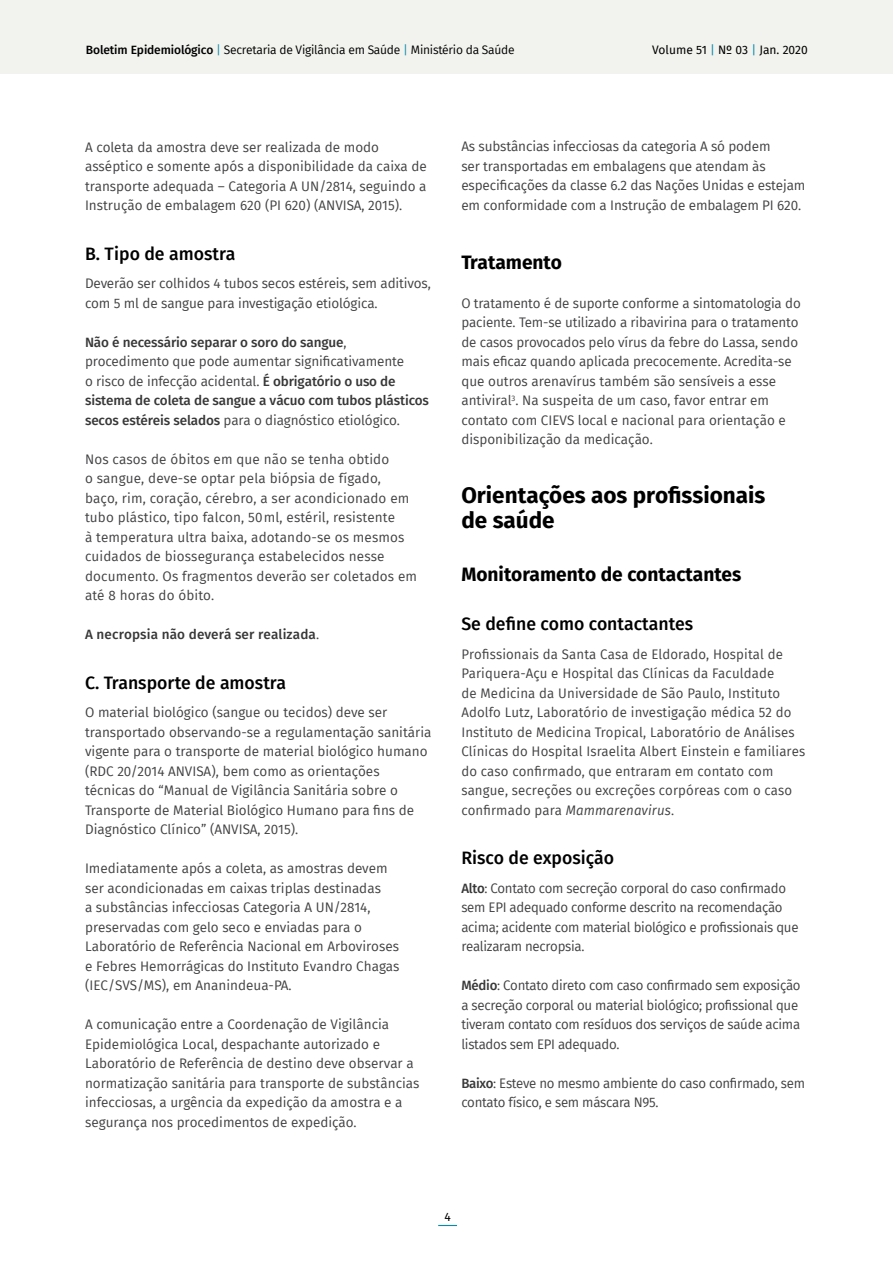
<style>
.page{position:relative;width:893px;height:1263px;background:#fff}
.page>*{position:absolute;margin:0;border:0;box-sizing:border-box;transform-origin:0 0}
.t1{font:700 22.5px/25.5px "Fira Sans";color:#000}
.t2{font:700 19.5px "Fira Sans";color:#000}
.t3{font:500 18px "Fira Sans";color:#000}
.t4{font:13.5px/19.5px "Fira Sans";color:#414042}
.t5{font:13.5px/19.5px "Fira Sans";letter-spacing:-.02em;color:#414042}
.t6{font:500 13.5px/19.5px "Fira Sans";letter-spacing:-.01em;color:#383839}
.t7{font:500 13.5px "Fira Sans";letter-spacing:.01em;color:#383839}
.t8{font:12px "Fira Sans";letter-spacing:-.02em;color:#000}
.t9{font:12px "Fira Sans";color:#000}
.s1{font-weight:500}
.s2{color:#098aa8}
.s3{font-weight:400;color:#414042}
.s4{font-style:italic}
.s5{font-weight:500;color:#383839}
</style>
<div class="page">
<div style="left:0;top:0;width:893px;height:74px;background:#f2f2ee"></div>
<svg style="left:438px;top:1225px;width:19px;height:1px"></svg>
<p class="t8" style="left:86px;top:41px;width:430px"><span class="s1">Boletim Epidemiológico</span> <span class="s2">|</span> Secretaria de Vigilância em Saúde <span class="s2">|</span> Ministério da Saúde</p>
<p class="t9" style="left:652px;top:41px;width:157px">Volume 51 <span class="s2">|</span> Nº 03 <span class="s2">|</span> Jan. 2020</p>
<p class="t4" style="left:85px;top:137px;width:343px">A coleta da amostra deve ser realizada de modo asséptico e somente após a disponibilidade da caixa de transporte adequada – Categoria A UN/2814, seguindo a Instrução de embalagem 620 (PI 620) (ANVISA, 2015).</p>
<h3 class="t3" style="left:85px;top:239px;width:152px">B. Tipo de amostra</h3>
<p class="t4" style="left:85px;top:273px;width:347px">Deverão ser colhidos 4 tubos secos estéreis, sem aditivos, com 5 ml de sangue para investigação etiológica.</p>
<p class="t6" style="left:85px;top:331px;width:345px">Não é necessário separar o soro do sangue<span class="s3">, procedimento que pode aumentar significativamente<br>o risco de infecção acidental.</span> É obrigatório o uso de sistema de coleta de sangue a vácuo com tubos plásticos secos estéreis selados <span class="s3">para o diagnóstico etiológico.</span></p>
<p class="t4" style="left:85px;top:449px;width:334px">Nos casos de óbitos em que não se tenha obtido<br>o sangue, deve-se optar pela biópsia de fígado, baço, rim, coração, cérebro, a ser acondicionado em tubo plástico, tipo falcon, 50ml, estéril, resistente<br>à temperatura ultra baixa, adotando-se os mesmos cuidados de biossegurança estabelecidos nesse documento. Os fragmentos deverão ser coletados em até 8 horas do óbito.</p>
<p class="t7" style="left:85px;top:623px;width:236px">A necropsia não deverá ser realizada<span class="s3">.</span></p>
<h3 class="t3" style="left:85px;top:668px;width:203px">C. Transporte de amostra</h3>
<p class="t4" style="left:85px;top:702px;width:348px">O material biológico (sangue ou tecidos) deve ser transportado observando-se a regulamentação sanitária vigente para o transporte de material biológico humano (RDC 20/2014 ANVISA), bem como as orientações técnicas do “Manual de Vigilância Sanitária sobre o Transporte de Material Biológico Humano para fins de Diagnóstico Clínico” (ANVISA, 2015).</p>
<p class="t4" style="left:85px;top:858px;width:316px">Imediatamente após a coleta, as amostras devem ser acondicionadas em caixas triplas destinadas<br>a substâncias infecciosas Categoria A UN/2814, preservadas com gelo seco e enviadas para o Laboratório de Referência Nacional em Arboviroses e Febres Hemorrágicas do Instituto Evandro Chagas (IEC/SVS/MS), em Ananindeua-PA.</p>
<p class="t4" style="left:85px;top:1014px;width:336px">A comunicação entre a Coordenação de Vigilância Epidemiológica Local, despachante autorizado e Laboratório de Referência de destino deve observar a normatização sanitária para transporte de substâncias infecciosas, a urgência da expedição da amostra e a segurança nos procedimentos de expedição.</p>
<p class="t4" style="left:461px;top:137px;width:345px">As substâncias infecciosas da categoria A só podem<br>ser transportadas em embalagens que atendam às especificações da classe 6.2 das Nações Unidas e estejam em conformidade com a Instrução de embalagem PI 620.</p>
<h2 class="t2" style="left:461px;top:245px;width:102px">Tratamento</h2>
<p class="t4" style="left:461px;top:293px;width:341px">O tratamento é de suporte conforme a sintomatologia do paciente. Tem-se utilizado a ribavirina para o tratamento de casos provocados pelo vírus da febre do Lassa, sendo mais eficaz quando aplicada precocemente. Acredita-se que outros arenavírus também são sensíveis a esse antiviral<sup>3</sup>. Na suspeita de um caso, favor entrar em contato com CIEVS local e nacional para orientação e disponibilização da medicação.</p>
<h1 class="t1" style="left:461px;top:480px;width:305px">Orientações aos profissionais de saúde</h1>
<h2 class="t2" style="left:461px;top:557px;width:281px">Monitoramento de contactantes</h2>
<h3 class="t3" style="left:461px;top:609px;width:233px">Se define como contactantes</h3>
<p class="t4" style="left:461px;top:644px;width:345px">Profissionais da Santa Casa de Eldorado, Hospital de Pariquera-Açu e Hospital das Clínicas da Faculdade<br>de Medicina da Universidade de São Paulo, Instituto Adolfo Lutz, Laboratório de investigação médica 52 do Instituto de Medicina Tropical, Laboratório de Análises Clínicas do Hospital Israelita Albert Einstein e familiares do caso confirmado, que entraram em contato com sangue, secreções ou excreções corpóreas com o caso confirmado para <span class="s4">Mammarenavirus</span>.</p>
<h3 class="t3" style="left:461px;top:843px;width:154px">Risco de exposição</h3>
<p class="t5" style="left:461px;top:878px;width:339px"><span class="s5">Alto</span>: Contato com secreção corporal do caso confirmado sem EPI adequado conforme descrito na recomendação acima; acidente com material biológico e profissionais que realizaram necropsia.</p>
<p class="t5" style="left:461px;top:975px;width:341px"><span class="s5">Médio</span>: Contato direto com caso confirmado sem exposição a secreção corporal ou material biológico; profissional que tiveram contato com resíduos dos serviços de saúde acima listados sem EPI adequado.</p>
<p class="t5" style="left:461px;top:1073px;width:345px"><span class="s5">Baixo</span>: Esteve no mesmo ambiente do caso confirmado, sem contato físico, e sem máscara N95.</p>
<p class="t9" style="left:444px;top:1207px;width:8px">4</p>
</div>
